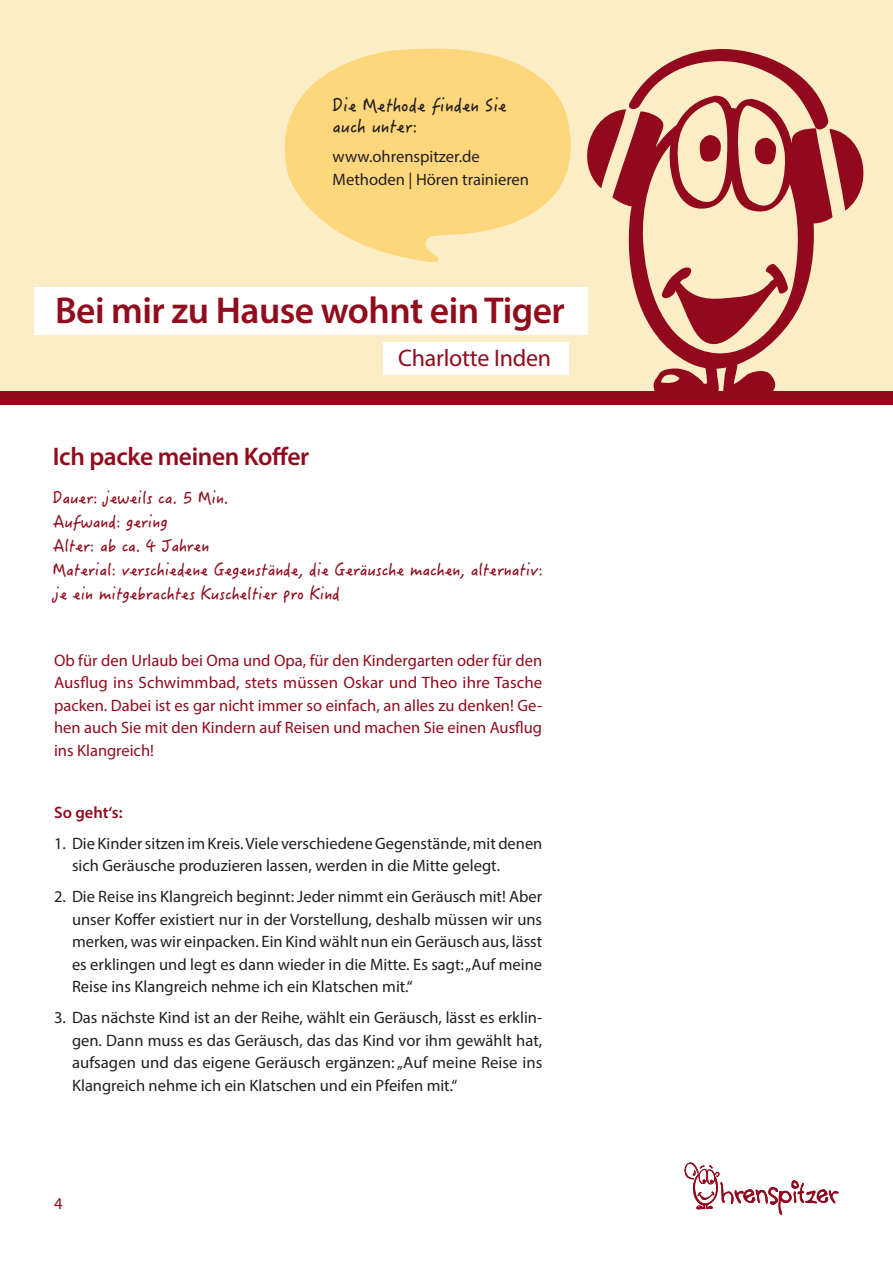
<style>
.page{position:relative;width:893px;height:1263px;background:#fff}
.page>*{position:absolute;margin:0;border:0;box-sizing:border-box;transform-origin:0 0}
.t1{font:600 37.5px "Myriad Pro";letter-spacing:-.015em;color:#910c1d}
.t2{font:600 25.5px "Myriad Pro";letter-spacing:-.015em;color:#910c1d}
.t3{font:24px "Myriad Pro";letter-spacing:-.01em;color:#910c1d}
.t4{font:18px/21.6px "Hanzi Pen SC W5";color:#231f20}
.t5{font:16.65px/23.5px "Myriad Pro";color:#231f20}
.t6{font:16.5px/22.5px "Myriad Pro";color:#231f20;text-align:justify}
.t7{font:16.5px/22.5px "Myriad Pro";color:#910c1d;text-align:justify}
.t8{font:16.5px/24px "Hanzi Pen TC W5";color:#910c1d}
.t9{font:600 16.5px "Myriad Pro";color:#910c1d}
</style>
<div class="page">
<svg style="left:684px;top:1162px;width:154px;height:53px"></svg>
<div style="left:0;top:0;width:893px;height:397px;background:#fbeec6"></div>
<svg style="left:599px;top:49px;width:265px;height:162px"></svg>
<svg style="left:612px;top:96px;width:220px;height:295px"></svg>
<div style="left:0;top:391px;width:893px;height:14px;background:#910c1d"></div>
<svg style="left:284px;top:48px;width:315px;height:214px"></svg>
<div style="left:34px;top:287px;width:554px;height:48px;background:#fff"></div>
<div style="left:384px;top:342px;width:185px;height:33px;background:#fff"></div>
<p class="t4" style="left:333px;top:94px;width:176px">Die Methode finden Sie auch unter:</p>
<p class="t5" style="left:333px;top:144px;width:198px">www.ohrenspitzer.de<br>Methoden | Hören trainieren</p>
<h1 class="t1" style="left:55px;top:286px;width:511px">Bei mir zu Hause wohnt ein Tiger</h1>
<h3 class="t3" style="left:398px;top:343px;width:155px">Charlotte Inden</h3>
<h2 class="t2" style="left:53px;top:440px;width:258px">Ich packe meinen Koffer</h2>
<p class="t8" style="left:53px;top:485px;width:491px">Dauer: jeweils ca. 5 Min.<br>Aufwand: gering<br>Alter: ab ca. 4 Jahren<br>Material: verschiedene Gegenstände, die Geräusche machen, alternativ: je ein mitgebrachtes Kuscheltier pro Kind</p>
<p class="t7" style="left:54px;top:649px;width:490px">Ob für den Urlaub bei Oma und Opa, für den Kindergarten oder für den Ausflug ins Schwimmbad, stets müssen Oskar und Theo ihre Tasche packen. Dabei ist es gar nicht immer so einfach, an alles zu denken! Ge&shy;hen auch Sie mit den Kindern auf Reisen und machen Sie einen Ausflug ins Klangreich!</p>
<p class="t9" style="left:54px;top:802px;width:70px">So geht‘s:</p>
<p class="t6" style="left:72px;top:832px;width:472px;text-indent:-18px">1. Die Kinder sitzen im Kreis. Viele verschiedene Gegenstände, mit denen sich Geräusche produzieren lassen, werden in die Mitte gelegt.</p>
<p class="t6" style="left:72px;top:885px;width:472px;text-indent:-18px">2. Die Reise ins Klangreich beginnt: Jeder nimmt ein Geräusch mit! Aber unser Koffer existiert nur in der Vorstellung, deshalb müssen wir uns merken, was wir einpacken. Ein Kind wählt nun ein Geräusch aus, lässt es erklingen und legt es dann wieder in die Mitte. Es sagt: „Auf meine Reise ins Klangreich nehme ich ein Klatschen mit.“</p>
<p class="t6" style="left:72px;top:1006px;width:472px;text-indent:-18px">3. Das nächste Kind ist an der Reihe, wählt ein Geräusch, lässt es erklin&shy;gen. Dann muss es das Geräusch, das das Kind vor ihm gewählt hat, aufsagen und das eigene Geräusch ergänzen: „Auf meine Reise ins Klangreich nehme ich ein Klatschen und ein Pfeifen mit.“</p>
<p class="t7" style="left:54px;top:1192px;width:10px">4</p>
</div>
